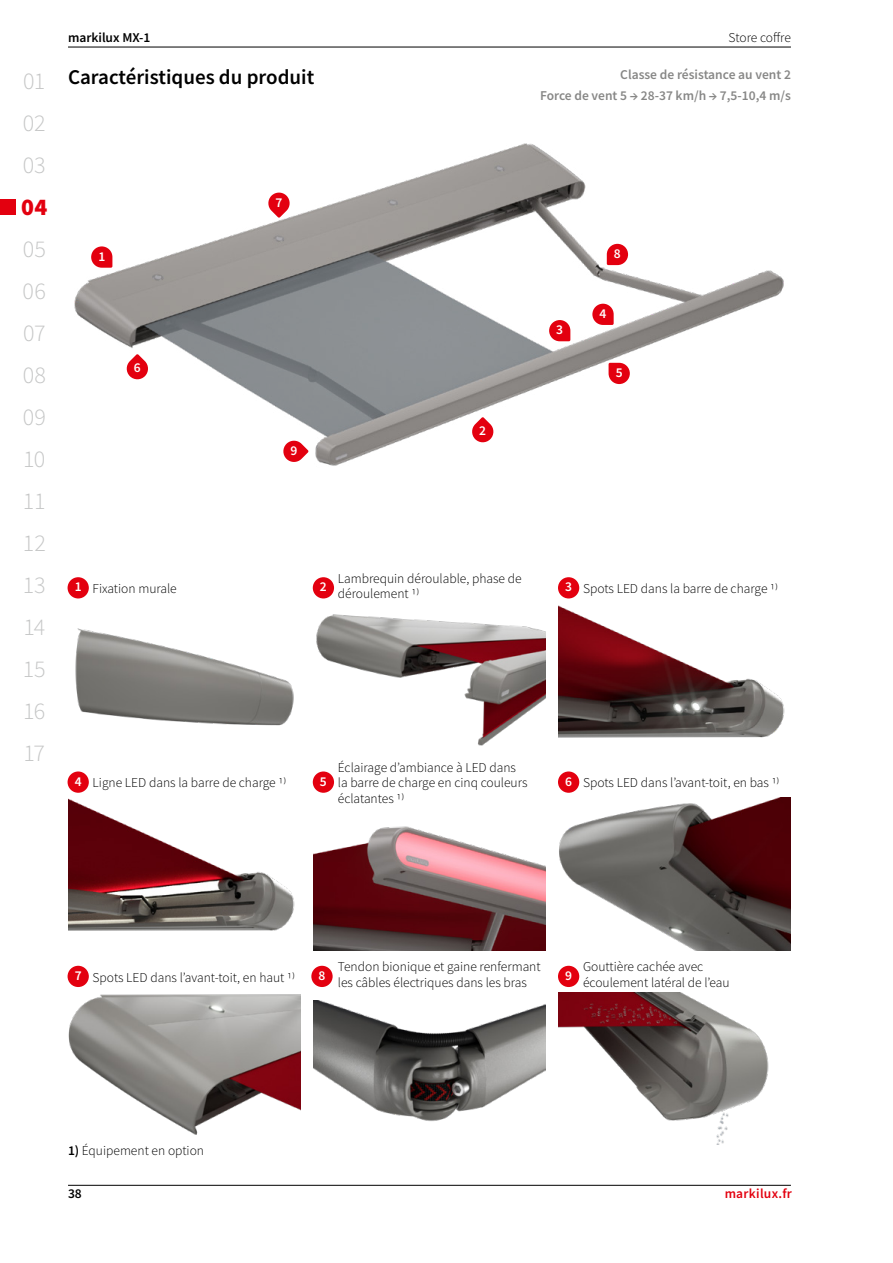
<style>
.page{position:relative;width:893px;height:1263px;background:#fff}
.page>*{position:absolute;margin:0;border:0;box-sizing:border-box;transform-origin:0 0}
.t1{font:300 24px/42px "Source Sans Pro";letter-spacing:-.005em;color:#c5c6c6;text-align:justify}
.t2{font:900 24px "Source Sans Pro";color:#e3000f}
.t3{font:600 21px "Source Sans Pro";color:#000}
.t4{font:300 13.5px/15.8px "Source Sans Pro";color:#000}
.t5{font:600 13.5px/21px "Source Sans Pro";color:#878786;text-align:right}
.t6{font:600 13.5px "Source Sans Pro";color:#000}
.t7{font:600 13.5px "Source Sans Pro";color:#fff}
.t8{font:600 13.5px "Source Sans Pro";letter-spacing:.02em;color:#e3000f}
.s1{font-weight:600;color:#fff}
.s2{font-weight:600}
</style>
<div class="page">
<div style="left:0;top:199px;width:16px;height:16px;background:#e3000f"></div>
<hr style="left:68px;top:1185px;width:723px;height:1px;background:#000">
<hr style="left:68px;top:47px;width:723px;height:1px;background:#000">
<img style="left:558px;top:992px;width:211px;height:152px">
<div style="left:558px;top:966px;width:21px;height:21px;background:#e3000f;border-radius:50%"></div>
<img style="left:74px;top:143px;width:710px;height:323px">
<svg style="left:592px;top:304px;width:22px;height:21px"></svg>
<svg style="left:126px;top:354px;width:23px;height:26px"></svg>
<svg style="left:607px;top:244px;width:21px;height:21px"></svg>
<svg style="left:282px;top:440px;width:26px;height:23px"></svg>
<svg style="left:471px;top:417px;width:23px;height:26px"></svg>
<img style="left:559px;top:798px;width:232px;height:152px">
<div style="left:558px;top:771px;width:21px;height:22px;background:#e3000f;border-radius:50%"></div>
<div style="left:558px;top:577px;width:21px;height:21px;background:#e3000f;border-radius:50%"></div>
<img style="left:558px;top:605px;width:227px;height:133px">
<img style="left:75px;top:628px;width:219px;height:98px">
<img style="left:316px;top:614px;width:230px;height:132px">
<div style="left:68px;top:577px;width:21px;height:21px;background:#e3000f;border-radius:50%"></div>
<div style="left:313px;top:577px;width:21px;height:21px;background:#e3000f;border-radius:50%"></div>
<img style="left:313px;top:1000px;width:233px;height:121px">
<div style="left:311px;top:966px;width:22px;height:21px;background:#e3000f;border-radius:50%"></div>
<div style="left:68px;top:771px;width:21px;height:22px;background:#e3000f;border-radius:50%"></div>
<img style="left:68px;top:798px;width:227px;height:133px">
<img style="left:313px;top:826px;width:233px;height:124px">
<div style="left:313px;top:771px;width:21px;height:22px;background:#e3000f;border-radius:50%"></div>
<div style="left:68px;top:966px;width:21px;height:21px;background:#e3000f;border-radius:50%"></div>
<img style="left:68px;top:994px;width:232px;height:141px">
<svg style="left:267px;top:192px;width:24px;height:26px"></svg>
<svg style="left:609px;top:363px;width:21px;height:21px"></svg>
<svg style="left:549px;top:320px;width:21px;height:21px"></svg>
<svg style="left:91px;top:246px;width:21px;height:22px"></svg>
<h1 class="t1" style="left:23px;top:60px;width:24px">01<br>02<br>03</h1>
<h1 class="t2" style="left:21px;top:190px;width:28px">04</h1>
<h1 class="t1" style="left:23px;top:228px;width:25px">05<br>06<br>07<br>08<br>09<br>10<br>11<br>12<br>13<br>14<br>15<br>16<br>17</h1>
<p class="t6" style="left:68px;top:28px;width:84px">markilux MX-1</p>
<p class="t4" style="left:729px;top:29px;width:64px">Store coffre</p>
<h2 class="t3" style="left:68px;top:63px;width:248px">Caractéristiques du produit</h2>
<p class="t7" style="left:98px;top:247px;width:8px">1</p>
<p class="t7" style="left:134px;top:359px;width:8px">6</p>
<p class="t7" style="left:276px;top:193px;width:8px">7</p>
<p class="t7" style="left:291px;top:441px;width:8px">9</p>
<p class="t5" style="left:540px;top:63px;width:252px">Classe de résistance au vent 2<br>Force de vent 5 → 28-37 km/h → 7,5-10,4 m/s</p>
<p class="t7" style="left:479px;top:422px;width:8px">2</p>
<p class="t7" style="left:556px;top:321px;width:8px">3</p>
<p class="t7" style="left:614px;top:245px;width:8px">8</p>
<p class="t7" style="left:600px;top:304px;width:8px">4</p>
<p class="t7" style="left:616px;top:364px;width:8px">5</p>
<p class="t4" style="left:338px;top:570px;width:185px">Lambrequin déroulable, phase de déroulement 1)</p>
<p class="t4" style="left:75px;top:581px;width:104px"><span class="s1">1</span> Fixation murale</p>
<p class="t4" style="left:565px;top:581px;width:214px"><span class="s1">3</span> Spots LED dans la barre de charge 1)</p>
<p class="t7" style="left:320px;top:578px;width:8px">2</p>
<p class="t4" style="left:75px;top:775px;width:213px"><span class="s1">4</span> Ligne LED dans la barre de charge 1)</p>
<p class="t7" style="left:320px;top:772px;width:8px">5</p>
<p class="t4" style="left:338px;top:759px;width:191px">Éclairage d’ambiance à LED dans la barre de charge en cinq couleurs éclatantes 1)</p>
<p class="t4" style="left:565px;top:775px;width:216px"><span class="s1">6</span> Spots LED dans l’avant-toit, en bas 1)</p>
<p class="t4" style="left:75px;top:969px;width:222px"><span class="s1">7</span> Spots LED dans l’avant-toit, en haut 1)</p>
<p class="t7" style="left:319px;top:966px;width:8px">8</p>
<p class="t4" style="left:338px;top:959px;width:204px">Tendon bionique et gaine renfermant les câbles électriques dans les bras</p>
<p class="t7" style="left:565px;top:966px;width:8px">9</p>
<p class="t4" style="left:583px;top:959px;width:148px">Gouttière cachée avec écoulement latéral de l’eau</p>
<p class="t4" style="left:68px;top:1142px;width:138px"><span class="s2">1)</span> Équipement en option</p>
<p class="t6" style="left:68px;top:1185px;width:15px">38</p>
<p class="t8" style="left:725px;top:1185px;width:69px">markilux.fr</p>
</div>
